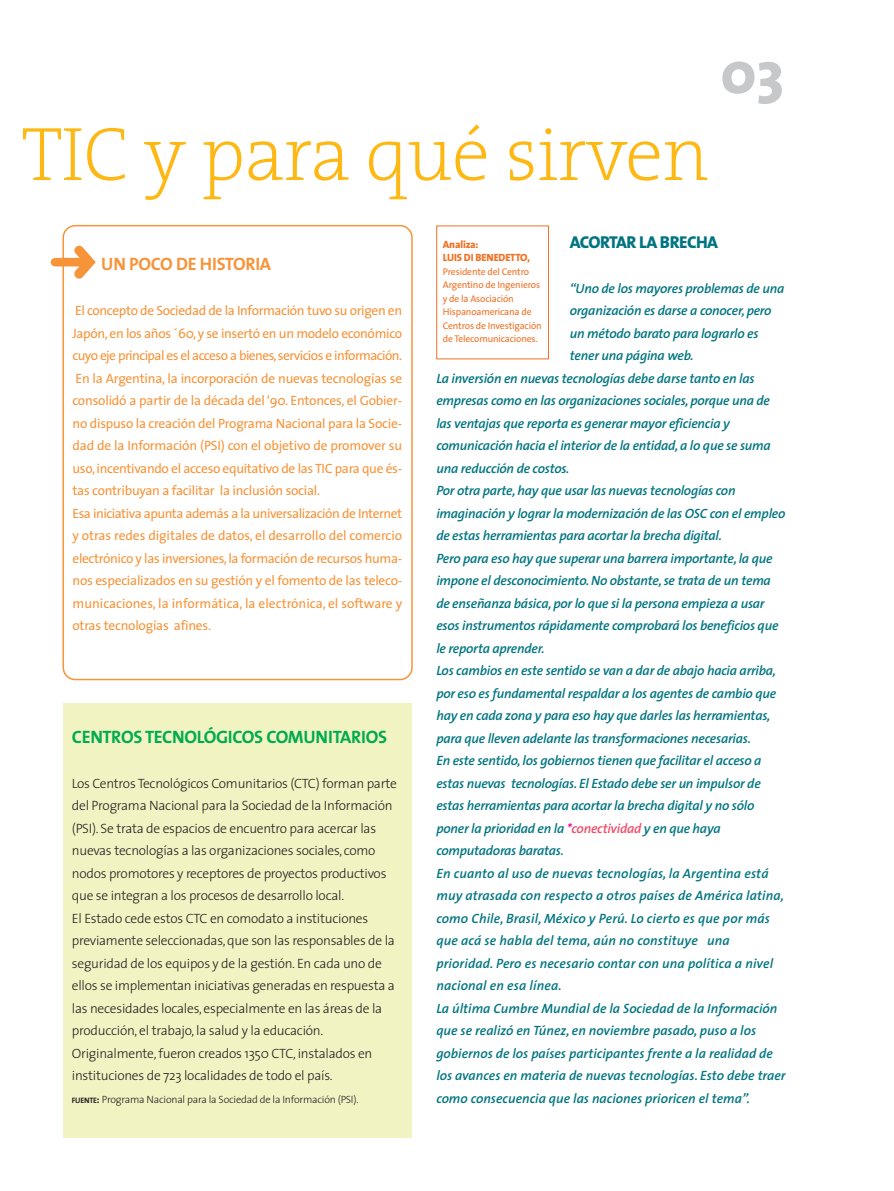
<style>
.page{position:relative;width:894px;height:1191px;background:#fff}
.page>*{position:absolute;margin:0;border:0;box-sizing:border-box;transform-origin:0 0}
.t1{font:200 76.5px "The Serif";letter-spacing:-.015em;color:#fdb813}
.t2{font:800 60px "The Mix";color:#c6c8ca}
.t3{font:700 18px "The Sans";letter-spacing:-.02em;color:#00ab4e}
.t4{font:700 18px "The Sans";letter-spacing:-.02em;color:#f79439}
.t5{font:800 17.25px "The Sans";letter-spacing:-.03em;color:#007581}
.t6{font:italic 600 13.5px "The Sans";letter-spacing:-.02em;color:#007581}
.t7{font:13.5px/22.5px "The Sans";letter-spacing:-.02em;color:#f79439}
.t8{font:300 13.5px/22.5px "The Sans";letter-spacing:-.02em;color:#231f20}
.t9{font:italic 600 13.5px "The Sans";letter-spacing:.01em;color:#007581}
.t10{font:italic 600 13.5px "The Sans";color:#007581}
.t11{font:300 10.5px "The Sans";letter-spacing:-.02em;color:#231f20}
.t12{font:800 10.5px/13.5px "The Sans";letter-spacing:-.02em;color:#f36f21}
.t13{font:9.75px/13.5px "The Sans";letter-spacing:-.02em;color:#f36f21}
.s1{font-weight:700;font-size:7.8px}
.s2{font-weight:700}
.s3{color:#ec008c}
.s4{color:#f04e69}
</style>
<div class="page">
<svg style="left:63px;top:225px;width:350px;height:455px"></svg>
<div style="left:63px;top:704px;width:349px;height:434px;background:#f1f3c2"></div>
<div style="left:436px;top:226px;width:113px;height:133px;border:1px solid #f36f21"></div>
<svg style="left:62px;top:246px;width:34px;height:33px"></svg>
<h1 class="t1" style="left:21px;top:126px;width:689px">TIC y para qué sirven</h1>
<h2 class="t2" style="left:720px;top:51px;width:65px">03</h2>
<h3 class="t4" style="left:101px;top:257px;width:172px">UN POCO DE HISTORIA</h3>
<p class="t7" style="left:73px;top:301px;width:331px">El concepto de Sociedad de la Información tuvo su origen en Japón, en los años ´60, y se insertó en un modelo económico cuyo eje principal es el acceso a bienes,servicios e información.<br>En la Argentina, la incorporación de nuevas tecnologías se consolidó a partir de la década del ‘90. Entonces, el Gobier&shy;no dispuso la creación del Programa Nacional para la Socie&shy;dad de la Información (PSI) con el objetivo de promover su uso, incentivando el acceso equitativo de las TIC para que és&shy;tas contribuyan a facilitar la inclusión social.<br>Esa iniciativa apunta además a la universalización de Internet y otras redes digitales de datos, el desarrollo del comercio electrónico y las inversiones, la formación de recursos huma&shy;nos especializados en su gestión y el fomento de las teleco&shy;municaciones, la informática, la electrónica, el software y otras tecnologías afines.</p>
<h3 class="t3" style="left:72px;top:730px;width:317px">CENTROS TECNOLÓGICOS COMUNITARIOS</h3>
<p class="t8" style="left:72px;top:773px;width:327px">Los Centros Tecnológicos Comunitarios (CTC) forman parte del Programa Nacional para la Sociedad de la Información (PSI). Se trata de espacios de encuentro para acercar las nuevas tecnologías a las organizaciones sociales, como nodos promotores y receptores de proyectos productivos que se integran a los procesos de desarrollo local.<br>El Estado cede estos CTC en comodato a instituciones previamente seleccionadas, que son las responsables de la seguridad de los equipos y de la gestión. En cada uno de ellos se implementan iniciativas generadas en respuesta a las necesidades locales, especialmente en las áreas de la producción, el trabajo, la salud y la educación.<br>Originalmente, fueron creados 1350 CTC, instalados en instituciones de 723 localidades de todo el país.</p>
<p class="t11" style="left:72px;top:1095px;width:288px"><span class="s1">FUENTE</span><span class="s2">:</span> Programa Nacional para la Sociedad de la Información (PSI).</p>
<p class="t5" style="left:570px;top:235px;width:150px">ACORTAR LA BRECHA</p>
<p class="t6" style="left:570px;top:283px;width:216px">“Uno de los mayores problemas de una</p>
<p class="t6" style="left:570px;top:305px;width:203px">organización es darse a conocer, pero</p>
<p class="t6" style="left:570px;top:328px;width:190px">un método barato para lograrlo es</p>
<p class="t6" style="left:570px;top:350px;width:125px">tener una página web.</p>
<p class="t6" style="left:436px;top:373px;width:320px">La inversión en nuevas tecnologías debe darse tanto en las</p>
<p class="t6" style="left:436px;top:395px;width:335px">empresas como en las organizaciones sociales, porque una de</p>
<p class="t6" style="left:436px;top:418px;width:295px">las ventajas que reporta es generar mayor eficiencia y</p>
<p class="t6" style="left:436px;top:440px;width:336px">comunicación hacia el interior de la entidad, a lo que se suma</p>
<p class="t6" style="left:436px;top:463px;width:135px">una reducción de costos.</p>
<p class="t6" style="left:436px;top:485px;width:301px">Por otra parte, hay que usar las nuevas tecnologías con</p>
<p class="t6" style="left:436px;top:508px;width:351px">imaginación y lograr la modernización de las OSC con el empleo</p>
<p class="t6" style="left:436px;top:530px;width:287px">de estas herramientas para acortar la brecha digital.</p>
<p class="t6" style="left:436px;top:553px;width:338px">Pero para eso hay que superar una barrera importante, la que</p>
<p class="t6" style="left:436px;top:575px;width:336px">impone el desconocimiento. No obstante, se trata de un tema</p>
<p class="t6" style="left:436px;top:598px;width:330px">de enseñanza básica, por lo que si la persona empieza a usar</p>
<p class="t6" style="left:436px;top:620px;width:344px">esos instrumentos rápidamente comprobará los beneficios que</p>
<p class="t6" style="left:436px;top:643px;width:110px">le reporta aprender.</p>
<p class="t6" style="left:436px;top:665px;width:341px">Los cambios en este sentido se van a dar de abajo hacia arriba,</p>
<p class="t6" style="left:436px;top:688px;width:341px">por eso es fundamental respaldar a los agentes de cambio que</p>
<p class="t6" style="left:436px;top:710px;width:335px">hay en cada zona y para eso hay que darles las herramientas,</p>
<p class="t6" style="left:436px;top:733px;width:316px">para que lleven adelante las transformaciones necesarias.</p>
<p class="t6" style="left:436px;top:755px;width:327px">En este sentido, los gobiernos tienen que facilitar el acceso a</p>
<p class="t6" style="left:436px;top:778px;width:326px">estas nuevas tecnologías. El Estado debe ser un impulsor de</p>
<p class="t6" style="left:436px;top:800px;width:320px">estas herramientas para acortar la brecha digital y no sólo</p>
<p class="t6" style="left:436px;top:823px;width:286px">poner la prioridad en la <span class="s3">*</span><span class="s4">conectividad</span> y en que haya</p>
<p class="t6" style="left:436px;top:845px;width:129px">computadoras baratas.</p>
<p class="t9" style="left:436px;top:868px;width:334px">En cuanto al uso de nuevas tecnologías, la Argentina está</p>
<p class="t9" style="left:436px;top:890px;width:349px">muy atrasada con respecto a otros países de América latina,</p>
<p class="t9" style="left:436px;top:913px;width:335px">como Chile, Brasil, México y Perú. Lo cierto es que por más</p>
<p class="t9" style="left:436px;top:935px;width:295px">que acá se habla del tema, aún no constituye una</p>
<p class="t9" style="left:436px;top:958px;width:338px">prioridad. Pero es necesario contar con una política a nivel</p>
<p class="t9" style="left:436px;top:980px;width:127px">nacional en esa línea.</p>
<p class="t10" style="left:436px;top:1003px;width:343px">La última Cumbre Mundial de la Sociedad de la Información</p>
<p class="t10" style="left:436px;top:1025px;width:321px">que se realizó en Túnez, en noviembre pasado, puso a los</p>
<p class="t10" style="left:436px;top:1048px;width:338px">gobiernos de los países participantes frente a la realidad de</p>
<p class="t10" style="left:436px;top:1070px;width:351px">los avances en materia de nuevas tecnologías. Esto debe traer</p>
<p class="t10" style="left:436px;top:1093px;width:315px">como consecuencia que las naciones prioricen el tema”.</p>
<p class="t12" style="left:443px;top:239px;width:89px">Analiza:<br>LUIS DI BENEDETTO,</p>
<p class="t13" style="left:443px;top:266px;width:100px">Presidente del Centro<br>Argentino de Ingenieros y de la Asociación<br>Hispanoamericana de<br>Centros de Investigación de Telecomunicaciones.</p>
</div>
